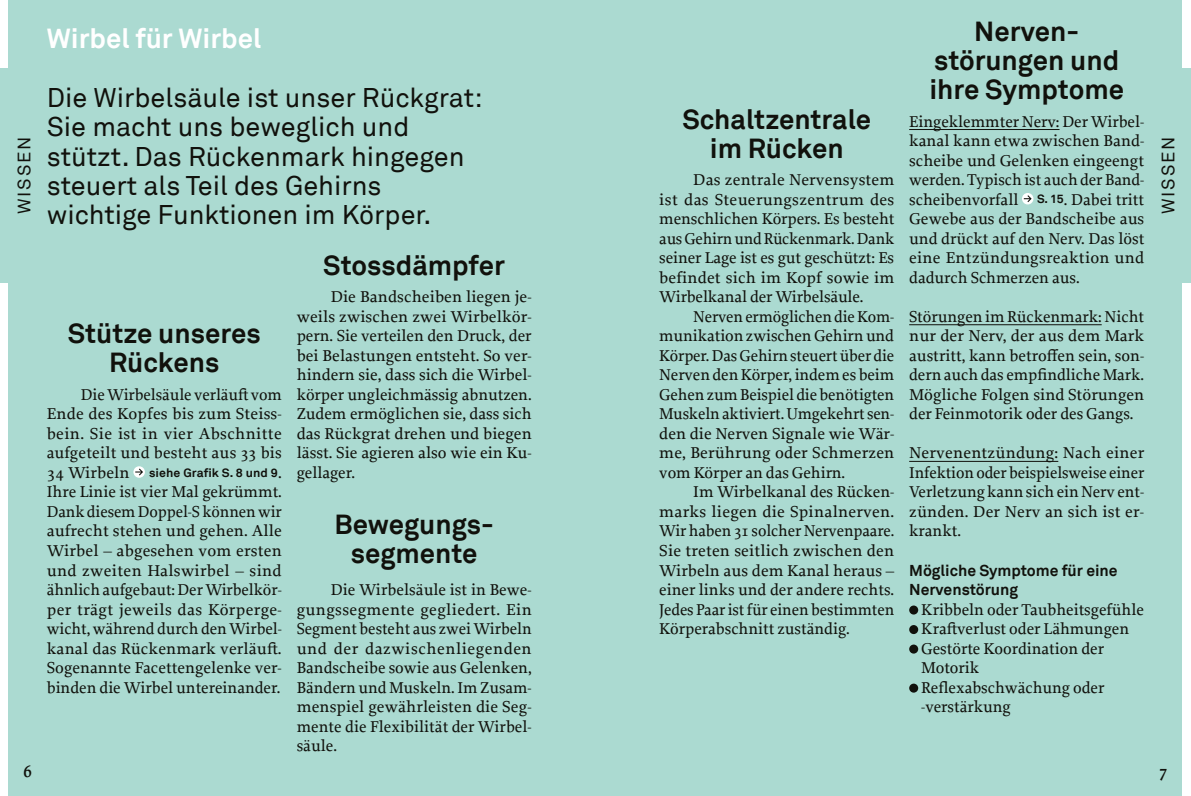
<style>
.page{position:relative;width:1191px;height:796px;background:#fff}
.page>*{position:absolute;margin:0;border:0;box-sizing:border-box;transform-origin:0 0}
.t1{font:700 27.6px/29.2px "Akkurat Helsana";color:#11110c;text-align:center}
.t2{font:700 27.6px "Akkurat Helsana";color:#fff}
.t3{font:27px/29.2px "Akkurat Helsana";color:#11110c}
.t4{font:18px "Akkurat Helsana";letter-spacing:.11em;color:#11110c}
.t5{font:600 18px "Proforma";color:#11110c}
.t6{font:500 16.5px/19.5px "Proforma";color:#11110c;text-align:justify}
.t7{font:700 15.75px/19.5px "Akkurat Helsana";color:#11110c}
.t8{font:700 12px "Akkurat Helsana";letter-spacing:.005em;color:#11110c}
.s1{font-family:"Akkurat Helsana";font-weight:700;font-size:12px}
.s2{font-family:"Proforma";font-weight:500;font-size:16.5px}
</style>
<div class="page">
<div style="left:9px;top:0;width:1173px;height:795px;background:#abdad1"></div>
<div style="left:0;top:68px;width:9px;height:214px;background:#abdad1"></div>
<div style="left:1182px;top:68px;width:9px;height:214px;background:#abdad1"></div>
<svg style="left:133px;top:466px;width:12px;height:11px"></svg>
<svg style="left:135px;top:468px;width:8px;height:7px"></svg>
<hr style="left:909px;top:129px;width:150px;height:1px;background:#11110c">
<hr style="left:909px;top:324px;width:192px;height:1px;background:#11110c">
<hr style="left:909px;top:461px;width:149px;height:1px;background:#11110c">
<div style="left:1022px;top:193px;width:11px;height:11px;background:#fff;border-radius:50%"></div>
<svg style="left:1023px;top:195px;width:8px;height:7px"></svg>
<div style="left:909px;top:605px;width:9px;height:9px;background:#11110c;border-radius:50%"></div>
<svg style="left:909px;top:624px;width:9px;height:9px"></svg>
<div style="left:909px;top:644px;width:9px;height:9px;background:#11110c;border-radius:50%"></div>
<div style="left:909px;top:683px;width:9px;height:9px;background:#11110c;border-radius:50%"></div>
<h1 class="t1" style="left:929px;top:17px;width:196px">Nerven - störungen und ihre Symptome</h1>
<p class="t6" style="left:909px;top:112px;width:237px">Eingeklemmter Nerv: Der Wirbel&shy;kanal kann etwa zwischen Band&shy;scheibe und Gelenken eingeengt werden. Typisch ist auch der Band&shy;scheibenvorfall <span class="s1">S. 15</span>. Dabei tritt Gewebe aus der Bandscheibe aus und drückt auf den Nerv. Das löst eine Entzündungsreaktion und dadurch Schmerzen aus.</p>
<p class="t6" style="left:909px;top:307px;width:236px">Störungen im Rückenmark: Nicht nur der Nerv, der aus dem Mark austritt, kann betroffen sein, son&shy;dern auch das empfindliche Mark.<br>Mögliche Folgen sind Störungen der Feinmotorik oder des Gangs.</p>
<p class="t6" style="left:909px;top:443px;width:237px">Nervenentzündung: Nach einer Infektion oder beispielsweise einer Verletzung kann sich ein Nerv ent&shy;zünden. Der Nerv an sich ist er&shy;krankt.</p>
<p class="t7" style="left:909px;top:560px;width:210px">Mögliche Symptome für eine<br>Nervenstörung</p>
<p class="t6" style="left:921px;top:599px;width:224px;text-align:left">Kribbeln oder Taubheitsgefühle<br>Kraftverlust oder Lähmungen<br>Gestörte Koordination der<br>Motorik<br>Reflexabschwächung oder -verstärkung</p>
<h1 class="t2" style="left:47px;top:23px;width:216px">Wirbel für Wirbel</h1>
<h2 class="t3" style="left:47px;top:84px;width:437px">Die Wirbelsäule ist unser Rückgrat:<br>Sie macht uns beweglich und stützt. Das Rückenmark hingegen steuert als Teil des Gehirns wichtige Funktionen im Körper.</h2>
<h1 class="t1" style="left:682px;top:105px;width:190px">Schaltzentrale im Rücken</h1>
<p class="t6" style="left:659px;top:170px;width:237px;text-indent:34px">Das zentrale Nervensystem ist das Steuerungszentrum des menschlichen Körpers. Es besteht aus Gehirn und Rückenmark. Dank seiner Lage ist es gut geschützt: Es befindet sich im Kopf sowie im Wirbelkanal der Wirbelsäule.</p>
<p class="t6" style="left:659px;top:307px;width:236px;text-indent:34px">Nerven ermöglichen die Kom&shy;munikation zwischen Gehirn und Körper. Das Gehirn steuert über die Nerven den Körper, indem es beim Gehen zum Beispiel die benötigten Muskeln aktiviert. Umgekehrt sen&shy;den die Nerven Signale wie Wär&shy;me, Berührung oder Schmerzen vom Körper an das Gehirn.</p>
<p class="t6" style="left:659px;top:482px;width:237px;text-indent:34px">Im Wirbelkanal des Rücken&shy;marks liegen die Spinalnerven.<br>Wir haben 31 solcher Nervenpaare.<br>Sie treten seitlich zwischen den Wirbeln aus dem Kanal heraus – einer links und der andere rechts.<br>Jedes Paar ist für einen bestimmten Körperabschnitt zuständig.</p>
<p class="t4" style="left:15px;top:214px;width:79px;rotate:-90deg">WISSEN</p>
<p class="t4" style="left:1158px;top:214px;width:79px;rotate:-90deg">WISSEN</p>
<h1 class="t1" style="left:323px;top:251px;width:183px">Stossdämpfer</h1>
<p class="t6" style="left:297px;top:287px;width:237px;text-indent:34px">Die Bandscheiben liegen je&shy;weils zwischen zwei Wirbelkör&shy;pern. Sie verteilen den Druck, der bei Belastungen entsteht. So ver&shy;hindern sie, dass sich die Wirbel&shy;körper ungleichmässig abnutzen.<br>Zudem ermöglichen sie, dass sich das Rückgrat drehen und biegen lässt. Sie agieren also wie ein Ku&shy;gellager.</p>
<h1 class="t1" style="left:68px;top:318px;width:194px">Stütze unseres<br>Rückens</h1>
<p class="t6" style="left:47px;top:385px;width:237px;text-indent:34px">Die Wirbelsäule verläuft vom Ende des Kopfes bis zum Steiss&shy;bein. Sie ist in vier Abschnitte aufgeteilt und besteht aus 33 bis</p>
<p class="t8" style="left:47px;top:465px;width:236px"><span class="s2">34 Wirbeln</span> siehe Grafik S. 8 und 9<span class="s2">.</span></p>
<p class="t6" style="left:47px;top:482px;width:237px">Ihre Linie ist vier Mal gekrümmt.<br>Dank diesem Doppel-S können wir aufrecht stehen und gehen. Alle Wirbel – abgesehen vom ersten und zweiten Halswirbel – sind ähnlich aufgebaut: Der Wirbelkör&shy;per trägt jeweils das Körperge&shy;wicht, während durch den Wirbel&shy;kanal das Rückenmark verläuft.<br>Sogenannte Facettengelenke ver&shy;binden die Wirbel untereinander.</p>
<h1 class="t1" style="left:334px;top:509px;width:161px">Bewegungs&shy;segmente</h1>
<p class="t6" style="left:297px;top:580px;width:236px;text-indent:34px">Die Wirbelsäule ist in Bewe&shy;gungssegmente gegliedert. Ein Segment besteht aus zwei Wirbeln und der dazwischenliegenden Bandscheibe sowie aus Gelenken, Bändern und Muskeln. Im Zusam&shy;menspiel gewährleisten die Seg&shy;mente die Flexibilität der Wirbel&shy;säule.</p>
<p class="t5" style="left:23px;top:763px;width:10px">6</p>
<p class="t5" style="left:1158px;top:763px;width:10px">7</p>
</div>
